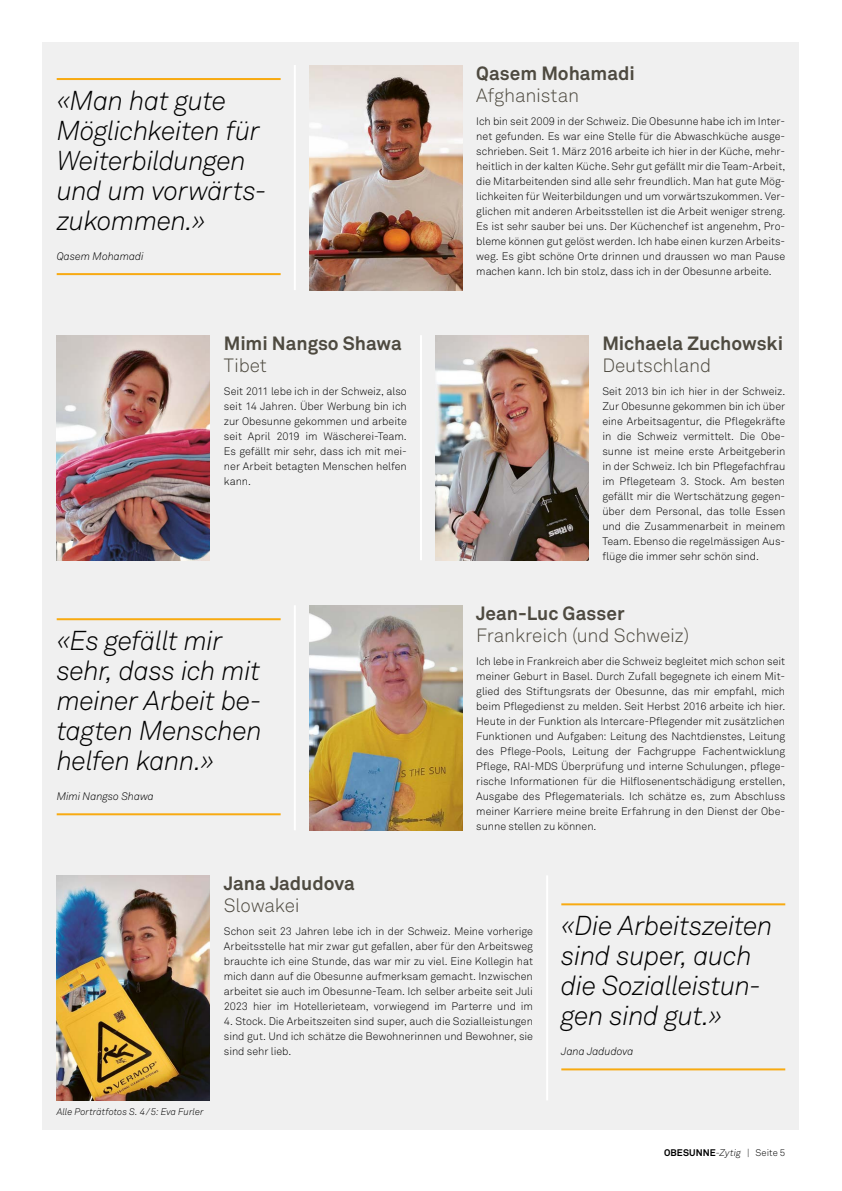
<style>
.page{position:relative;width:842px;height:1191px;background:#fff}
.page>*{position:absolute;margin:0;border:0;box-sizing:border-box;transform-origin:0 0}
.t1{font:italic 300 27px/30px "Akkurat Pro";letter-spacing:-.02em;color:#000}
.t2{font:700 19px "Akkurat Pro";color:#4e4a40}
.t3{font:300 19px "Akkurat Pro";letter-spacing:-.01em;color:#4e4a40}
.t4{font:300 10.8px/15px "Akkurat Pro";letter-spacing:-.005em;color:#000;text-align:justify}
.t5{font:italic 300 10.8px "Akkurat Pro";letter-spacing:-.005em;color:#000}
.t6{font:italic 300 9.5px "Akkurat Pro";color:#000}
.t7{font:700 9.5px "Akkurat Pro";letter-spacing:.015em;color:#000}
.s1{font-weight:300;font-style:italic}
.s2{font-weight:300}
</style>
<div class="page">
<div style="left:43px;top:43px;width:756px;height:1087px;background:#f0f0f0"></div>
<hr style="left:57px;top:618px;width:224px;height:2px;background:#f8aa11">
<hr style="left:57px;top:78px;width:224px;height:2px;background:#f8aa11">
<hr style="left:561px;top:903px;width:224px;height:2px;background:#f8aa11">
<hr style="left:57px;top:813px;width:224px;height:2px;background:#f8aa11">
<hr style="left:57px;top:273px;width:224px;height:2px;background:#f8aa11">
<hr style="left:561px;top:1068px;width:224px;height:2px;background:#f8aa11">
<img style="left:57px;top:875px;width:153px;height:225px">
<img style="left:309px;top:65px;width:153px;height:225px">
<img style="left:57px;top:335px;width:153px;height:225px">
<img style="left:309px;top:605px;width:153px;height:225px">
<img style="left:435px;top:335px;width:153px;height:225px">
<hr style="left:420px;top:335px;width:2px;height:225px;background:#fff">
<hr style="left:294px;top:605px;width:2px;height:225px;background:#fff">
<hr style="left:546px;top:875px;width:2px;height:225px;background:#fff">
<hr style="left:294px;top:65px;width:2px;height:225px;background:#fff">
<h1 class="t1" style="left:57px;top:86px;width:212px">«Man hat gute<br>Möglichkeiten für<br>Weiterbildungen und um vorwärts&shy;zukommen.»</h1>
<p class="t5" style="left:57px;top:250px;width:89px">Qasem Mohamadi</p>
<h2 class="t2" style="left:224px;top:332px;width:179px">Mimi Nangso Shawa</h2>
<h2 class="t3" style="left:224px;top:354px;width:45px">Tibet</h2>
<p class="t4" style="left:224px;top:384px;width:184px">Seit 2011 lebe ich in der Schweiz, also seit 14 Jahren. Über Werbung bin ich zur Obesunne gekommen und arbeite seit April 2019 im Wäscherei-Team.<br>Es gefällt mir sehr, dass ich mit mei&shy;ner Arbeit betagten Menschen helfen kann.</p>
<h1 class="t1" style="left:57px;top:626px;width:207px">«Es gefällt mir sehr, dass ich mit meiner Arbeit be&shy;tagten Menschen helfen kann.»</h1>
<p class="t5" style="left:57px;top:790px;width:99px">Mimi Nangso Shawa</p>
<h2 class="t2" style="left:476px;top:62px;width:160px">Qasem Mohamadi</h2>
<h2 class="t3" style="left:476px;top:84px;width:104px">Afghanistan</h2>
<p class="t4" style="left:476px;top:114px;width:311px;text-align:left">Ich bin seit 2009 in der Schweiz. Die Obesunne habe ich im Inter&shy;net gefunden. Es war eine Stelle für die Abwaschküche ausge&shy;schrieben. Seit 1. März 2016 arbeite ich hier in der Küche, mehr&shy;heitlich in der kalten Küche. Sehr gut gefällt mir die Team-Arbeit, die Mitarbeitenden sind alle sehr freundlich. Man hat gute Mög&shy;lichkeiten für Weiterbildungen und um vorwärtszukommen. Ver&shy;glichen mit anderen Arbeitsstellen ist die Arbeit weniger streng.<br>Es ist sehr sauber bei uns. Der Küchenchef ist angenehm, Pro&shy;bleme können gut gelöst werden. Ich habe einen kurzen Arbeits&shy;weg. Es gibt schöne Orte drinnen und draussen wo man Pause machen kann. Ich bin stolz, dass ich in der Obesunne arbeite.</p>
<h2 class="t2" style="left:602px;top:332px;width:182px">Michaela Zuchowski</h2>
<h2 class="t3" style="left:602px;top:354px;width:110px">Deutschland</h2>
<p class="t4" style="left:602px;top:384px;width:184px">Seit 2013 bin ich hier in der Schweiz.<br>Zur Obesunne gekommen bin ich über eine Arbeitsagentur, die Pflegekräfte in die Schweiz vermittelt. Die Obe&shy;sunne ist meine erste Arbeitgeberin in der Schweiz. Ich bin Pflegefachfrau im Pflegeteam 3. Stock. Am besten gefällt mir die Wertschätzung gegen&shy;über dem Personal, das tolle Essen und die Zusammenarbeit in meinem Team. Ebenso die regelmässigen Aus&shy;flüge die immer sehr schön sind.</p>
<h2 class="t2" style="left:476px;top:601px;width:150px">Jean-Luc Gasser</h2>
<h2 class="t3" style="left:476px;top:624px;width:215px">Frankreich (und Schweiz)</h2>
<p class="t4" style="left:476px;top:654px;width:310px">Ich lebe in Frankreich aber die Schweiz begleitet mich schon seit meiner Geburt in Basel. Durch Zufall begegnete ich einem Mit&shy;glied des Stiftungsrats der Obesunne, das mir empfahl, mich beim Pflegedienst zu melden. Seit Herbst 2016 arbeite ich hier.<br>Heute in der Funktion als Intercare-Pflegender mit zusätzlichen Funktionen und Aufgaben: Leitung des Nachtdienstes, Leitung des Pflege-Pools, Leitung der Fachgruppe Fachentwicklung Pflege, RAI-MDS Überprüfung und interne Schulungen, pflege&shy;rische Informationen für die Hilflosenentschädigung erstellen, Ausgabe des Pflegematerials. Ich schätze es, zum Abschluss meiner Karriere meine breite Erfahrung in den Dienst der Obe&shy;sunne stellen zu können.</p>
<h2 class="t2" style="left:224px;top:872px;width:132px">Jana Jadudova</h2>
<h2 class="t3" style="left:224px;top:894px;width:77px">Slowakei</h2>
<p class="t4" style="left:224px;top:924px;width:311px">Schon seit 23 Jahren lebe ich in der Schweiz. Meine vorherige Arbeitsstelle hat mir zwar gut gefallen, aber für den Arbeitsweg brauchte ich eine Stunde, das war mir zu viel. Eine Kollegin hat mich dann auf die Obesunne aufmerksam gemacht. Inzwischen arbeitet sie auch im Obesunne-Team. Ich selber arbeite seit Juli 2023 hier im Hotellerieteam, vorwiegend im Parterre und im</p>
<p class="t4" style="left:224px;top:1014px;width:311px">4. Stock. Die Arbeitszeiten sind super, auch die Sozialleistungen sind gut. Und ich schätze die Bewohnerinnen und Bewohner, sie sind sehr lieb.</p>
<p class="t6" style="left:57px;top:1106px;width:148px">Alle Porträtfotos S. 4/5: Eva Furler</p>
<h1 class="t1" style="left:561px;top:911px;width:213px">«Die Arbeitszeiten sind super, auch die Sozialleistun&shy;gen sind gut.»</h1>
<p class="t5" style="left:561px;top:1045px;width:74px">Jana Jadudova</p>
<p class="t7" style="left:664px;top:1146px;width:123px">OBESUNNE<span class="s1">-Zytig</span> <span class="s2">| Seite 5</span></p>
</div>
